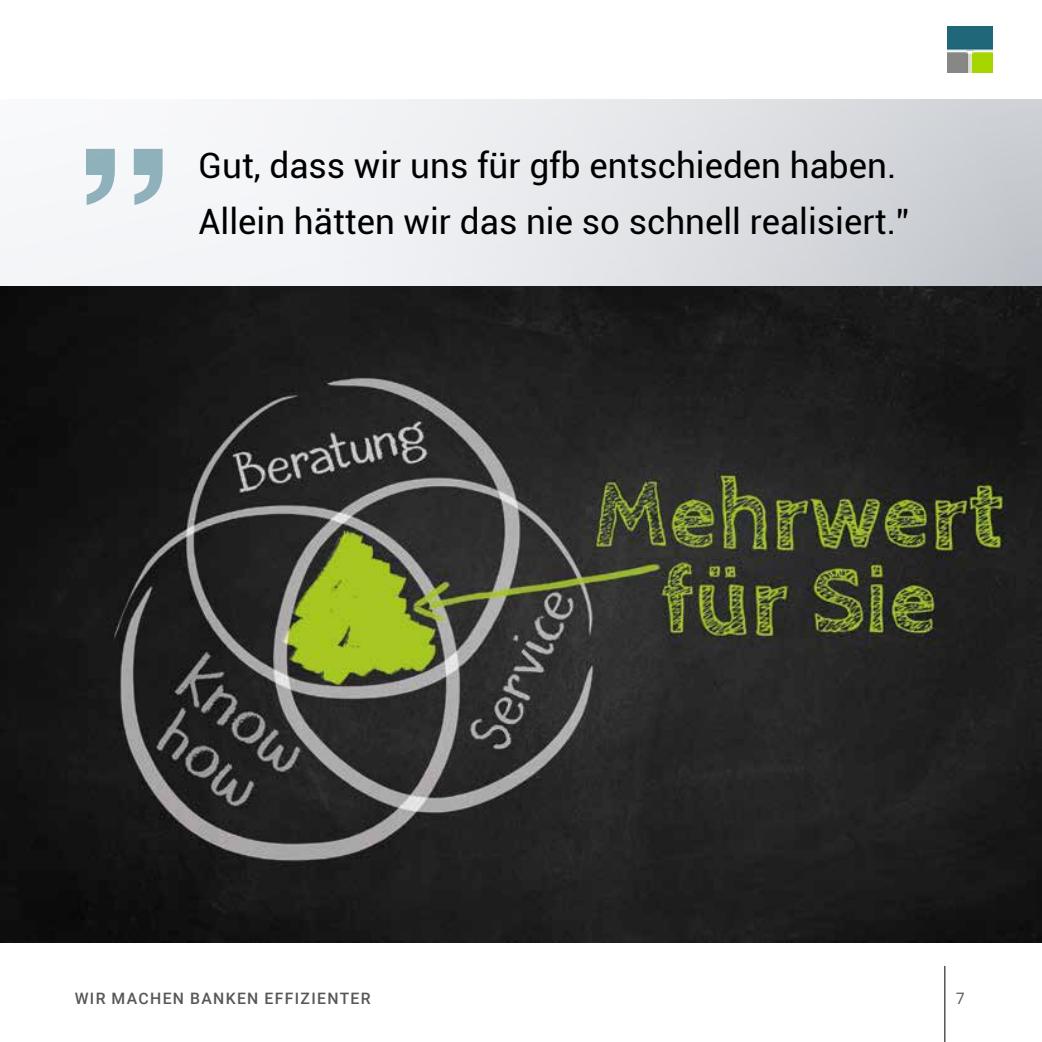
<style>
.page{position:relative;width:1042px;height:1042px;background:#fff}
.page>*{position:absolute;margin:0;border:0;box-sizing:border-box;transform-origin:0 0}
.t1{font:35px/56px "Roboto";color:#000}
.t2{font:500 15.75px "Roboto";letter-spacing:.085em;color:#575756}
.t3{font:15.75px "Open Sans";color:#575756}
</style>
<div class="page">
<div style="left:0;top:99px;width:1042px;height:844px;background:linear-gradient(to right,#fff,#ccced3)"></div>
<img style="left:947px;top:27px;width:45px;height:45px">
<hr style="left:944px;top:966px;width:1px;height:76px;background:#000">
<img style="left:0;top:286px;width:1042px;height:657px">
<svg style="left:86px;top:149px;width:77px;height:56px"></svg>
<p class="t1" style="left:198px;top:136px;width:712px">Gut, dass wir uns für gfb entschieden haben.<br>Allein hätten wir das nie so schnell realisiert.”</p>
<p class="t2" style="left:75px;top:987px;width:297px">WIR MACHEN BANKEN EFFIZIENTER</p>
<p class="t3" style="left:956px;top:988px;width:11px">7</p>
</div>
